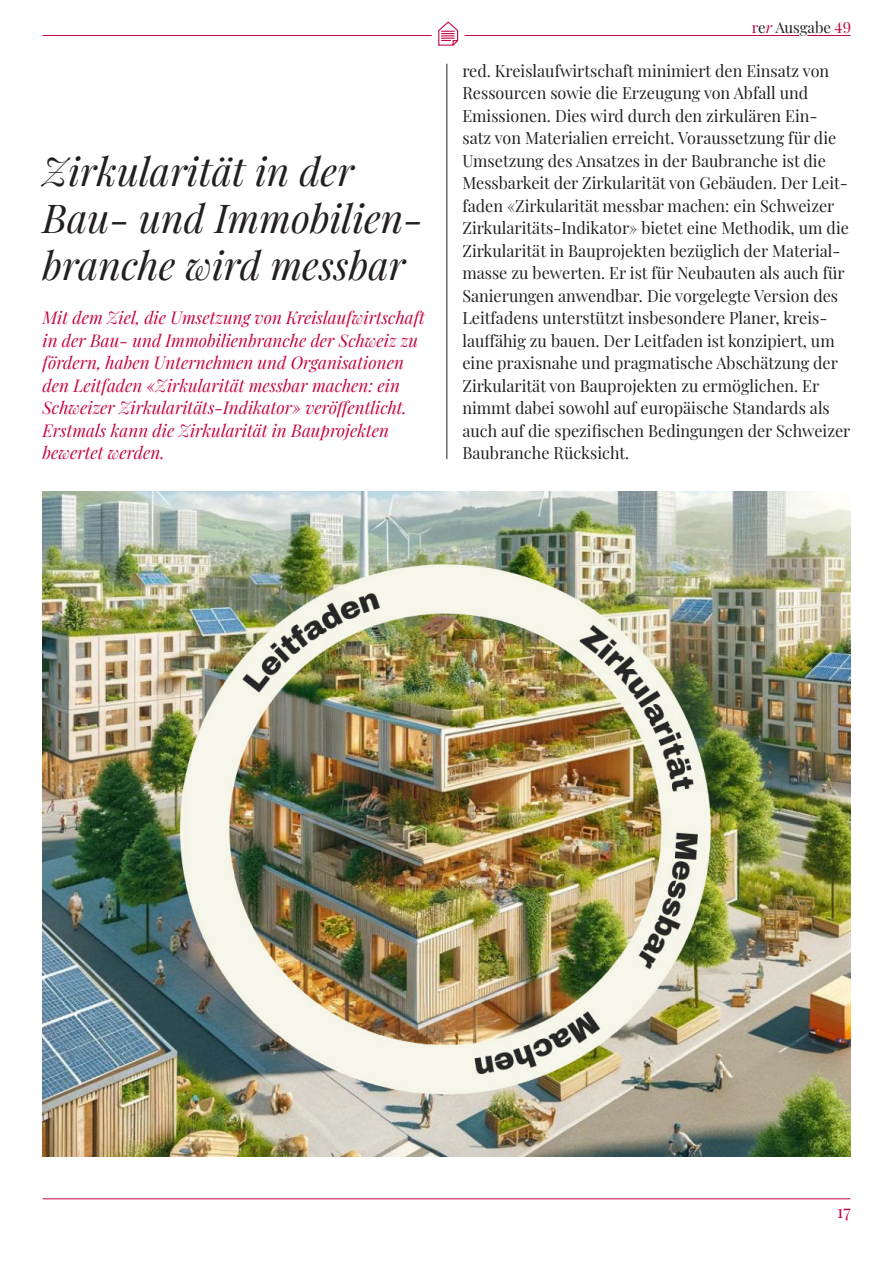
<style>
.page{position:relative;width:893px;height:1263px;background:#fff}
.page>*{position:absolute;margin:0;border:0;box-sizing:border-box;transform-origin:0 0}
.Titel_Inhaltsverzeichnis_incl{font:italic 39px/46.8px "Playfair Display";color:#231f20}
.t1{font:18px "Playfair Display";color:#c40941}
.realestate_report{font:italic 17.25px/22.5px "Playfair Display";color:#c40941}
.inhalt{font:16.5px/22.5px "Playfair Display";color:#231f20}
.t2{font:15px "Playfair Display";color:#231f20}
.s1{color:#c40941}
.s2{font-style:italic;color:#c40941}
</style>
<div class="page">
<hr style="left:446px;top:64px;width:1px;height:395px;background:#231f20">
<img style="left:43px;top:491px;width:807px;height:666px">
<hr style="left:43px;top:35px;width:756px;height:1px;background:#c40941">
<hr style="left:43px;top:1198px;width:807px;height:1px;background:#c40941">
<hr style="left:807px;top:35px;width:43px;height:1px;background:#c40941">
<svg style="left:432px;top:21px;width:33px;height:25px"></svg>
<p class="Titel_Inhaltsverzeichnis_incl" style="left:43px;top:145px;width:382px">Zirkularität in der<br>Bau- und Immobilien&shy;branche wird messbar</p>
<p class="realestate_report" style="left:43px;top:305px;width:384px">Mit dem Ziel, die Umsetzung von Kreislaufwirtschaft in der Bau- und Immobilienbranche der Schweiz zu fördern, haben Unternehmen und Organisationen den Leitfaden «Zirkularität messbar machen: ein Schweizer Zirkularitäts-Indikator» veröffentlicht.<br>Erstmals kann die Zirkularität in Bauprojekten bewertet werden.</p>
<p class="t2" style="left:752px;top:16px;width:101px"><span class="s1">r</span>e<span class="s2">r</span> Ausgabe <span class="s1">49</span></p>
<p class="inhalt" style="left:462px;top:58px;width:389px">red. Kreislaufwirtschaft minimiert den Einsatz von Ressourcen sowie die Erzeugung von Abfall und Emissionen. Dies wird durch den zirkulären Ein-<br>satz von Materialien erreicht. Voraussetzung für die Umsetzung des Ansatzes in der Baubranche ist die Messbarkeit der Zirkularität von Gebäuden. Der Leit&shy;faden «Zirkularität messbar machen: ein Schweizer Zirkularitäts-Indikator» bietet eine Methodik, um die Zirkularität in Bauprojekten bezüglich der Material&shy;masse zu bewerten. Er ist für Neubauten als auch für Sanierungen anwendbar. Die vorgelegte Version des Leitfadens unterstützt insbesondere Planer, kreis&shy;lauffähig zu bauen. Der Leitfaden ist konzipiert, um eine praxisnahe und pragmatische Abschätzung der Zirkularität von Bauprojekten zu ermöglichen. Er nimmt dabei sowohl auf europäische Standards als auch auf die spezifischen Bedingungen der Schweizer Baubranche Rücksicht.</p>
<p class="t1" style="left:837px;top:1197px;width:15px">17</p>
</div>
